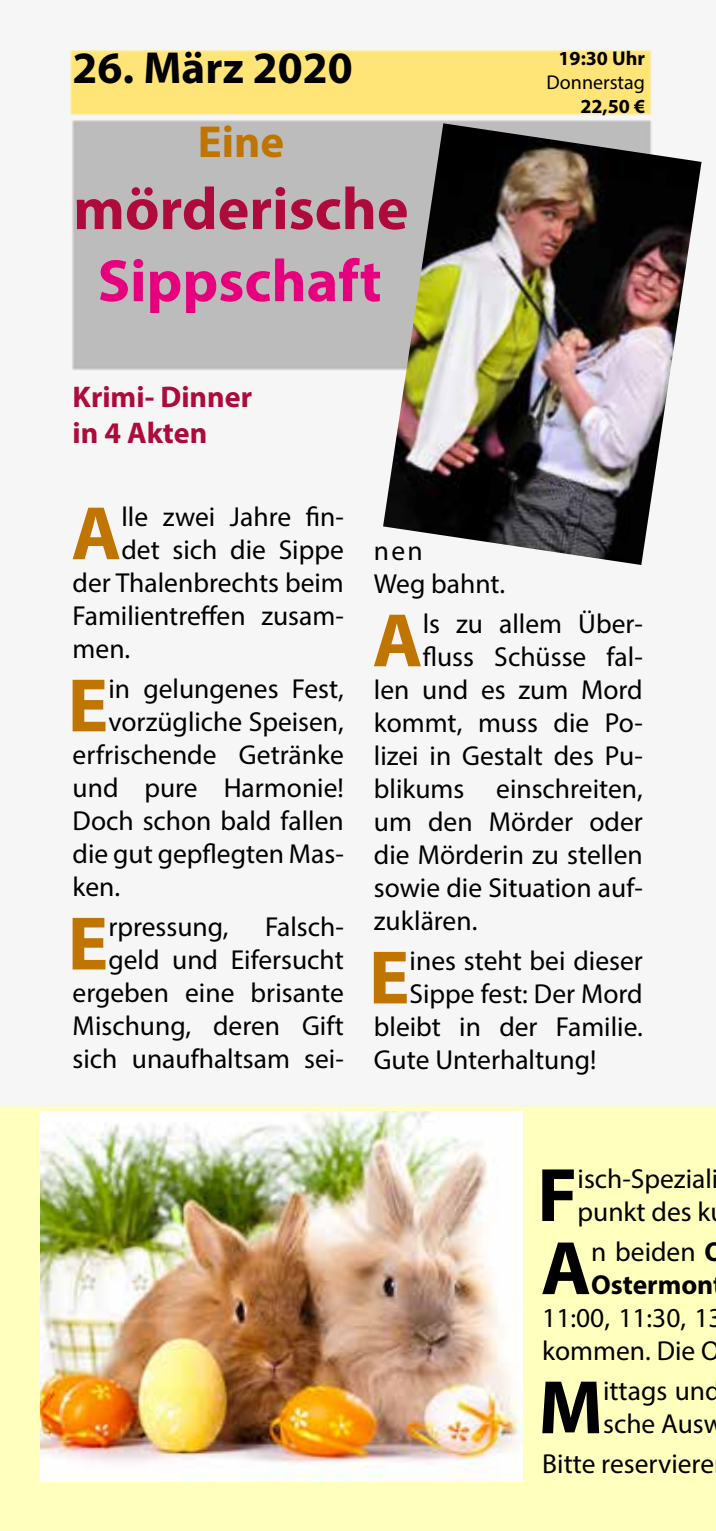
<style>
.page{position:relative;width:716px;height:1531px;background:#fff}
.page>*{position:absolute;margin:0;border:0;box-sizing:border-box;transform-origin:0 0}
.t1{font:700 76.5px "Myriad Pro";color:#bf7500}
.t2{font:700 76.5px "Myriad Pro";color:#000}
.t3{font:700 60px "Myriad Pro";color:#ae0a3b}
.t4{font:700 60px "Myriad Pro";color:#e6007d}
.t5{font:700 45px "Myriad Pro";color:#000}
.t6{font:700 45px "Myriad Pro";color:#bf7500}
.t7{font:700 30px/36px "Myriad Pro";color:#ae0a3b}
.t8{font:27.5px/33px "Myriad Pro";color:#000}
.t9{font:700 27.5px/33px "Myriad Pro";color:#000}
.t10{font:700 20px "Myriad Pro";color:#000}
.t11{font:20px "Myriad Pro";color:#000}
.s1{font-weight:400}
</style>
<div class="page">
<img style="left:0;top:48px;width:716px;height:1483px">
<img style="left:41px;top:1111px;width:482px;height:370px">
<img style="left:383px;top:123px;width:318px;height:442px">
<h3 class="t5" style="left:73px;top:39px;width:282px">26. März 2020</h3>
<h3 class="t6" style="left:198px;top:113px;width:88px">Eine</h3>
<h2 class="t3" style="left:73px;top:170px;width:337px">mörderische</h2>
<h2 class="t4" style="left:98px;top:242px;width:285px">Sippschaft</h2>
<p class="t7" style="left:73px;top:378px;width:181px">Krimi- Dinner in 4 Akten</p>
<p class="t10" style="left:558px;top:45px;width:88px">19:30 Uhr</p>
<p class="t11" style="left:546px;top:70px;width:100px">Donnerstag</p>
<p class="t10" style="left:580px;top:93px;width:66px">22,50 €</p>
<h1 class="t1" style="left:71px;top:483px;width:52px">A</h1>
<p class="t8" style="left:121px;top:500px;width:224px">lle zwei Jahre fin-</p>
<p class="t8" style="left:121px;top:533px;width:224px">det sich die Sippe</p>
<p class="t8" style="left:73px;top:566px;width:273px">der Thalenbrechts beim</p>
<p class="t8" style="left:73px;top:599px;width:273px">Familientreffen zusam-</p>
<p class="t8" style="left:73px;top:632px;width:59px">men.</p>
<h1 class="t1" style="left:68px;top:656px;width:42px">E</h1>
<p class="t8" style="left:108px;top:672px;width:237px">in gelungenes Fest,</p>
<p class="t8" style="left:108px;top:705px;width:237px">vorzügliche Speisen,</p>
<p class="t8" style="left:73px;top:738px;width:273px">erfrischende Getränke</p>
<p class="t8" style="left:73px;top:771px;width:273px">und pure Harmonie!</p>
<p class="t8" style="left:73px;top:804px;width:273px">Doch schon bald fallen</p>
<p class="t8" style="left:73px;top:837px;width:273px">die gut gepflegten Mas-</p>
<p class="t8" style="left:73px;top:870px;width:49px">ken.</p>
<h1 class="t1" style="left:68px;top:894px;width:42px">E</h1>
<p class="t8" style="left:108px;top:910px;width:122px">rpressung,</p>
<p class="t8" style="left:73px;top:910px;width:273px;text-align:right">Falsch-<br>geld und Eifersucht ergeben eine brisante<br>Mischung, deren Gift sich unaufhaltsam sei-</p>
<p class="t8" style="left:374px;top:534px;width:133px">nen<br>Weg bahnt.</p>
<h1 class="t1" style="left:372px;top:591px;width:52px">A</h1>
<p class="t8" style="left:423px;top:607px;width:222px">ls zu allem Über-</p>
<p class="t8" style="left:423px;top:640px;width:222px">fluss Schüsse fal-</p>
<p class="t8" style="left:374px;top:673px;width:270px">len und es zum Mord</p>
<p class="t8" style="left:374px;top:706px;width:270px">kommt, muss die Po-</p>
<p class="t8" style="left:374px;top:739px;width:270px">lizei in Gestalt des Pu-</p>
<p class="t8" style="left:374px;top:772px;width:270px">blikums einschreiten,</p>
<p class="t8" style="left:374px;top:805px;width:270px">um den Mörder oder</p>
<p class="t8" style="left:374px;top:838px;width:270px">die Mörderin zu stellen</p>
<p class="t8" style="left:374px;top:871px;width:270px">sowie die Situation auf-</p>
<p class="t8" style="left:374px;top:904px;width:105px">zuklären.</p>
<h1 class="t1" style="left:369px;top:928px;width:42px">E</h1>
<p class="t8" style="left:410px;top:944px;width:235px">ines steht bei dieser</p>
<p class="t8" style="left:410px;top:977px;width:235px">Sippe fest: Der Mord</p>
<p class="t8" style="left:374px;top:1010px;width:270px">bleibt in der Familie.</p>
<p class="t8" style="left:374px;top:1043px;width:224px">Gute Unterhaltung!</p>
<h1 class="t2" style="left:537px;top:1145px;width:42px">F</h1>
<p class="t8" style="left:577px;top:1162px;width:142px">isch-Speziali punkt des k</p>
<h1 class="t2" style="left:541px;top:1218px;width:52px">A</h1>
<p class="t9" style="left:591px;top:1234px;width:134px"><span class="s1">n beiden</span> O<br>Ostermon</p>
<p class="t8" style="left:542px;top:1301px;width:182px">11:00, 11:30, 13 kommen. Die O</p>
<h1 class="t2" style="left:538px;top:1357px;width:66px">M</h1>
<p class="t8" style="left:603px;top:1374px;width:122px">ittags und sche Ausw</p>
<p class="t8" style="left:542px;top:1447px;width:173px">Bitte reserviere</p>
</div>
